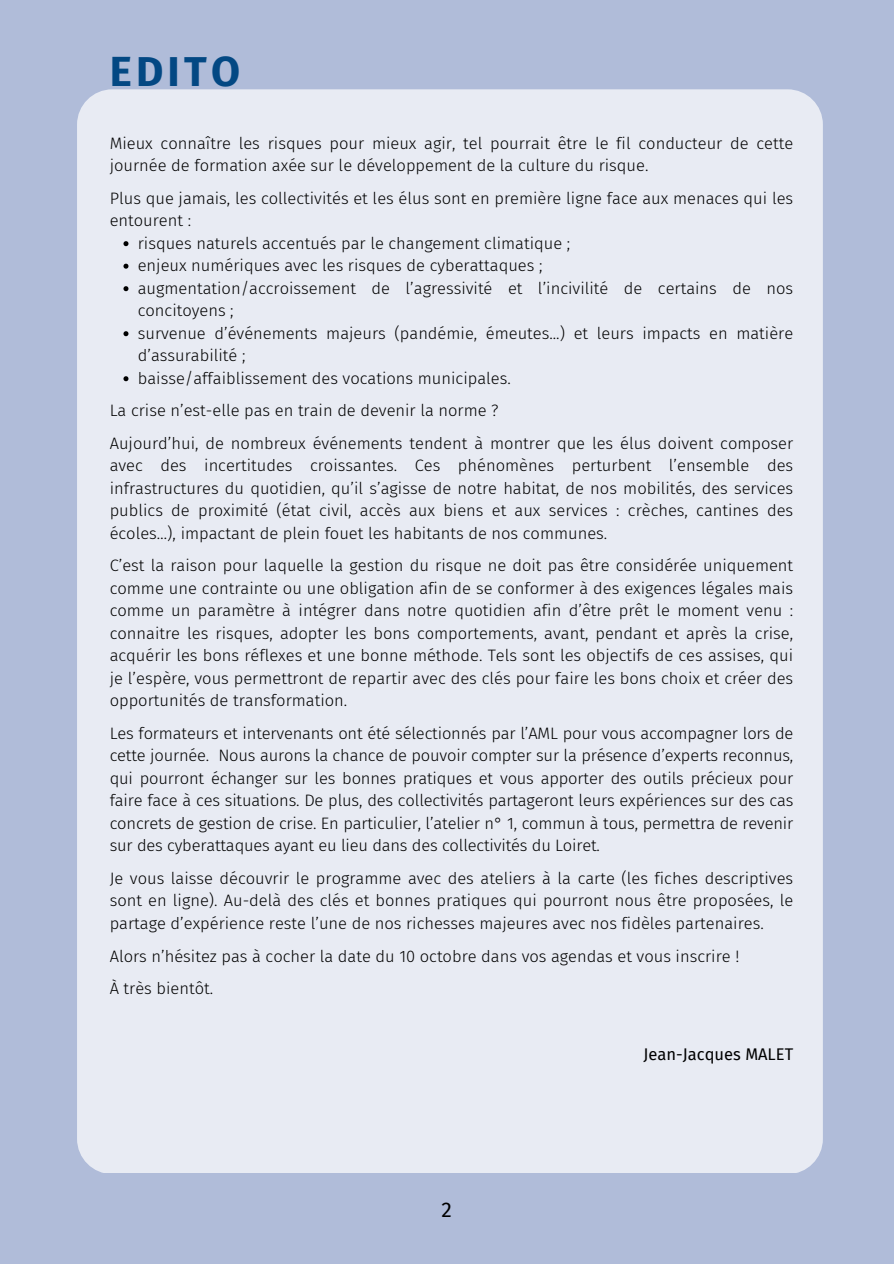
<style>
.page{position:relative;width:894px;height:1264px;background:#fff}
.page>*{position:absolute;margin:0;border:0;box-sizing:border-box;transform-origin:0 0}
.t1{font:700 42px "Fira Sans";letter-spacing:.1em;color:#034883}
.t2{font:21px "Fira Sans";color:#000}
.t3{font:300 16.5px/22.5px "Fira Sans";color:#000}
.t4{font:16.5px "Fira Sans";color:#000}
</style>
<div class="page">
<div style="left:0;top:0;width:893px;height:1263px;background:#b0bcd9"></div>
<div style="left:77px;top:89px;width:745px;height:1083px;background:#e8ebf3;border-radius:35px"></div>
<svg style="left:123px;top:241px;width:5px;height:5px"></svg>
<svg style="left:123px;top:264px;width:5px;height:5px"></svg>
<svg style="left:123px;top:286px;width:5px;height:5px"></svg>
<svg style="left:123px;top:331px;width:5px;height:5px"></svg>
<svg style="left:123px;top:376px;width:5px;height:5px"></svg>
<p class="t1" style="left:110px;top:47px;width:132px">EDITO</p>
<h1 class="t3" style="left:110px;top:132px;width:684px">Mieux connaître les risques pour mieux agir, tel pourrait être le fil conducteur de cette journée de formation axée sur le développement de la culture du risque.</h1>
<p class="t3" style="left:110px;top:187px;width:684px">Plus que jamais, les collectivités et les élus sont en première ligne face aux menaces qui les entourent :</p>
<p class="t3" style="left:138px;top:232px;width:434px">risques naturels accentués par le changement climatique ;</p>
<p class="t3" style="left:138px;top:254px;width:406px">enjeux numériques avec les risques de cyberattaques ;</p>
<p class="t3" style="left:138px;top:277px;width:656px">augmentation/accroissement de l’agressivité et l’incivilité de certains de nos concitoyens ;</p>
<p class="t3" style="left:138px;top:322px;width:656px">survenue d’événements majeurs (pandémie, émeutes...) et leurs impacts en matière d’assurabilité ;</p>
<p class="t3" style="left:138px;top:367px;width:374px">baisse/affaiblissement des vocations municipales.</p>
<p class="t3" style="left:110px;top:399px;width:390px">La crise n’est-elle pas en train de devenir la norme ?</p>
<p class="t3" style="left:110px;top:432px;width:684px;text-align:justify">Aujourd’hui, de nombreux événements tendent à montrer que les élus doivent composer avec des incertitudes croissantes. Ces phénomènes perturbent l’ensemble des infrastructures du quotidien, qu’il s’agisse de notre habitat, de nos mobilités, des services publics de proximité (état civil, accès aux biens et aux services : crèches, cantines des écoles…), impactant de plein fouet les habitants de nos communes.</p>
<p class="t3" style="left:110px;top:554px;width:684px;text-align:justify">C’est la raison pour laquelle la gestion du risque ne doit pas être considérée uniquement comme une contrainte ou une obligation afin de se conformer à des exigences légales mais comme un paramètre à intégrer dans notre quotidien afin d’être prêt le moment venu : connaitre les risques, adopter les bons comportements, avant, pendant et après la crise, acquérir les bons réflexes et une bonne méthode. Tels sont les objectifs de ces assises, qui je l’espère, vous permettront de repartir avec des clés pour faire les bons choix et créer des opportunités de transformation.</p>
<p class="t3" style="left:110px;top:722px;width:685px;text-align:justify">Les formateurs et intervenants ont été sélectionnés par l’AML pour vous accompagner lors de cette journée. Nous aurons la chance de pouvoir compter sur la présence d’experts reconnus, qui pourront échanger sur les bonnes pratiques et vous apporter des outils précieux pour faire face à ces situations. De plus, des collectivités partageront leurs expériences sur des cas concrets de gestion de crise. En particulier, l’atelier n° 1, commun à tous, permettra de revenir sur des cyberattaques ayant eu lieu dans des collectivités du Loiret.</p>
<p class="t3" style="left:110px;top:867px;width:684px;text-align:justify">Je vous laisse découvrir le programme avec des ateliers à la carte (les fiches descriptives sont en ligne). Au-delà des clés et bonnes pratiques qui pourront nous être proposées, le partage d’expérience reste l’une de nos richesses majeures avec nos fidèles partenaires.</p>
<p class="t3" style="left:110px;top:944px;width:631px">Alors n’hésitez pas à cocher la date du 10 octobre dans vos agendas et vous inscrire !</p>
<p class="t3" style="left:110px;top:977px;width:105px">À très bientôt.</p>
<p class="t2" style="left:441px;top:1197px;width:12px">2</p>
<p class="t4" style="left:643px;top:1044px;width:151px">Jean-Jacques MALET</p>
</div>
